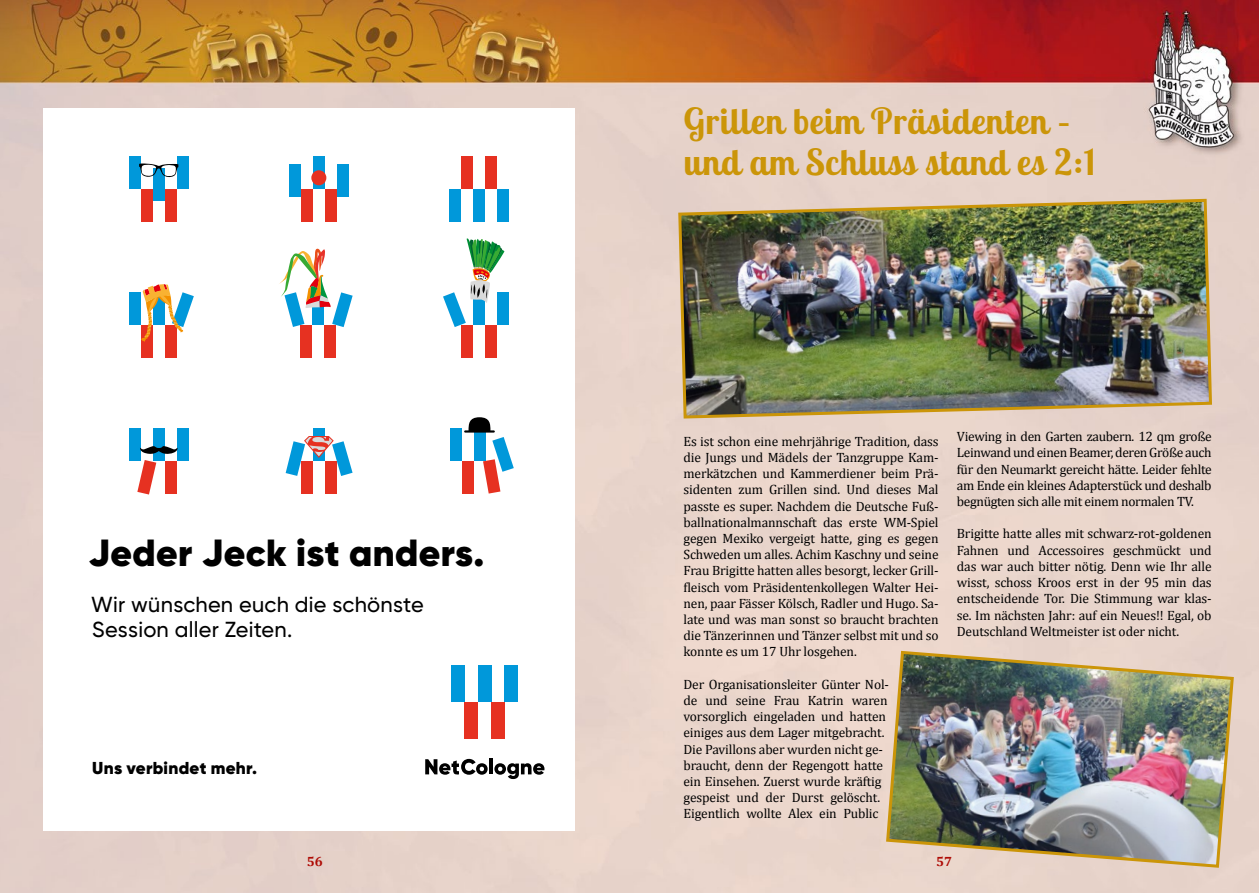
<style>
.page{position:relative;width:1259px;height:893px;background:#fff}
.page>*{position:absolute;margin:0;border:0;box-sizing:border-box;transform-origin:0 0}
.t1{font:900 37.8px "Gilroy";letter-spacing:.01em;color:#000}
.t2{font:700 36px/41.2px "Lobster Two";letter-spacing:.02em;color:#cb9508}
.t3{font:500 21.75px/25px "Gilroy";letter-spacing:.01em;color:#000}
.t4{font:900 17.25px "Gilroy";letter-spacing:.015em;color:#000}
.t5{font:13.5px/16.2px "Cambria";letter-spacing:-.01em;color:#000;text-align:justify}
.t6{font:700 13.5px "Cambria";color:#ae0b05}
</style>
<div class="page">
<img style="left:0;top:0;width:1259px;height:893px">
<div style="left:44px;top:108px;width:531px;height:722px;background:#fff"></div>
<div style="left:165px;top:189px;width:12px;height:32px;background:#e63121"></div>
<div style="left:141px;top:189px;width:12px;height:32px;background:#e63121"></div>
<div style="left:177px;top:156px;width:11px;height:33px;background:#0098da"></div>
<div style="left:153px;top:168px;width:12px;height:33px;background:#0098da"></div>
<div style="left:129px;top:156px;width:12px;height:33px;background:#0098da"></div>
<svg style="left:139px;top:164px;width:39px;height:13px"></svg>
<div style="left:165px;top:461px;width:12px;height:33px;background:#e63121"></div>
<svg style="left:137px;top:460px;width:19px;height:34px"></svg>
<div style="left:177px;top:428px;width:11px;height:33px;background:#0098da"></div>
<div style="left:153px;top:428px;width:12px;height:33px;background:#0098da"></div>
<div style="left:129px;top:428px;width:12px;height:33px;background:#0098da"></div>
<svg style="left:140px;top:446px;width:38px;height:8px"></svg>
<div style="left:325px;top:189px;width:12px;height:32px;background:#e63121"></div>
<div style="left:301px;top:189px;width:12px;height:32px;background:#e63121"></div>
<div style="left:337px;top:164px;width:11px;height:32px;background:#0098da"></div>
<div style="left:313px;top:156px;width:12px;height:33px;background:#0098da"></div>
<div style="left:289px;top:164px;width:12px;height:33px;background:#0098da"></div>
<div style="left:311px;top:170px;width:15px;height:15px;background:#e63121;border-radius:50%"></div>
<div style="left:462px;top:461px;width:12px;height:33px;background:#e63121"></div>
<div style="left:450px;top:428px;width:12px;height:33px;background:#0098da"></div>
<svg style="left:464px;top:417px;width:50px;height:77px"></svg>
<div style="left:324px;top:325px;width:12px;height:33px;background:#e63121"></div>
<div style="left:300px;top:325px;width:12px;height:33px;background:#e63121"></div>
<svg style="left:279px;top:248px;width:74px;height:79px"></svg>
<div style="left:165px;top:325px;width:12px;height:33px;background:#e63121"></div>
<div style="left:141px;top:325px;width:12px;height:33px;background:#e63121"></div>
<div style="left:129px;top:292px;width:12px;height:33px;background:#0098da"></div>
<svg style="left:141px;top:284px;width:53px;height:58px"></svg>
<div style="left:485px;top:325px;width:11px;height:33px;background:#e63121"></div>
<div style="left:461px;top:325px;width:12px;height:33px;background:#e63121"></div>
<div style="left:496px;top:292px;width:12px;height:33px;background:#0098da"></div>
<svg style="left:443px;top:238px;width:62px;height:89px"></svg>
<div style="left:325px;top:461px;width:12px;height:32px;background:#e63121"></div>
<div style="left:301px;top:461px;width:12px;height:32px;background:#e63121"></div>
<div style="left:313px;top:428px;width:12px;height:33px;background:#0098da"></div>
<svg style="left:286px;top:436px;width:66px;height:40px"></svg>
<div style="left:485px;top:156px;width:12px;height:33px;background:#e63121"></div>
<div style="left:461px;top:156px;width:12px;height:33px;background:#e63121"></div>
<div style="left:497px;top:189px;width:12px;height:32px;background:#0098da"></div>
<div style="left:473px;top:189px;width:12px;height:32px;background:#0098da"></div>
<div style="left:449px;top:189px;width:12px;height:32px;background:#0098da"></div>
<div style="left:491px;top:702px;width:13px;height:36px;background:#e63121"></div>
<div style="left:465px;top:702px;width:13px;height:36px;background:#e63121"></div>
<div style="left:504px;top:666px;width:13px;height:36px;background:#0098da"></div>
<div style="left:478px;top:666px;width:13px;height:36px;background:#0098da"></div>
<div style="left:451px;top:666px;width:14px;height:36px;background:#0098da"></div>
<svg style="left:425px;top:759px;width:62px;height:16px"></svg>
<hr style="left:489px;top:758px;width:4px;height:16px;background:#000">
<svg style="left:494px;top:763px;width:50px;height:16px"></svg>
<img style="left:676px;top:197px;width:537px;height:223px">
<img style="left:884px;top:649px;width:351px;height:220px">
<h1 class="t1" style="left:88px;top:528px;width:397px">Jeder Jeck ist anders.</h1>
<h3 class="t3" style="left:91px;top:592px;width:334px">Wir wünschen euch die schönste<br>Session aller Zeiten.</h3>
<p class="t4" style="left:92px;top:757px;width:166px">Uns verbindet mehr.</p>
<h2 class="t2" style="left:683px;top:100px;width:414px">Grillen beim Präsidenten – und am Schluss stand es 2:1</h2>
<p class="t5" style="left:683px;top:433px;width:257px">Es ist schon eine mehrjährige Tradition, dass die Jungs und Mädels der Tanzgruppe Kam&shy;merkätzchen und Kammerdiener beim Prä&shy;sidenten zum Grillen sind. Und dieses Mal passte es super. Nachdem die Deutsche Fuß&shy;ballnationalmannschaft das erste WM-Spiel gegen Mexiko vergeigt hatte, ging es gegen Schweden um alles. Achim Kaschny und seine Frau Brigitte hatten alles besorgt, lecker Grill&shy;fleisch vom Präsidentenkollegen Walter Hei&shy;nen, paar Fässer Kölsch, Radler und Hugo. Sa&shy;late und was man sonst so braucht brachten die Tänzerinnen und Tänzer selbst mit und so konnte es um 17 Uhr losgehen.</p>
<p class="t5" style="left:683px;top:676px;width:207px;text-align:left">Der Organisationsleiter Günter Nol&shy;de und seine Frau Katrin waren vorsorglich eingeladen und hatten einiges aus dem Lager mitgebracht.<br>Die Pavillons aber wurden nicht ge&shy;braucht, denn der Regengott hatte ein Einsehen. Zuerst wurde kräftig gespeist und der Durst gelöscht.<br>Eigentlich wollte Alex ein Public</p>
<p class="t5" style="left:957px;top:428px;width:256px">Viewing in den Garten zaubern. 12 qm große Leinwand und einen Beamer, deren Größe auch für den Neumarkt gereicht hätte. Leider fehlte am Ende ein kleines Adapterstück und deshalb begnügten sich alle mit einem normalen TV.</p>
<p class="t5" style="left:957px;top:526px;width:256px">Brigitte hatte alles mit schwarz-rot-goldenen Fahnen und Accessoires geschmückt und das war auch bitter nötig. Denn wie Ihr alle wisst, schoss Kroos erst in der 95 min das entscheidende Tor. Die Stimmung war klas&shy;se. Im nächsten Jahr: auf ein Neues!! Egal, ob Deutschland Weltmeister ist oder nicht.</p>
<p class="t6" style="left:307px;top:852px;width:17px">56</p>
<p class="t6" style="left:936px;top:852px;width:17px">57</p>
</div>
